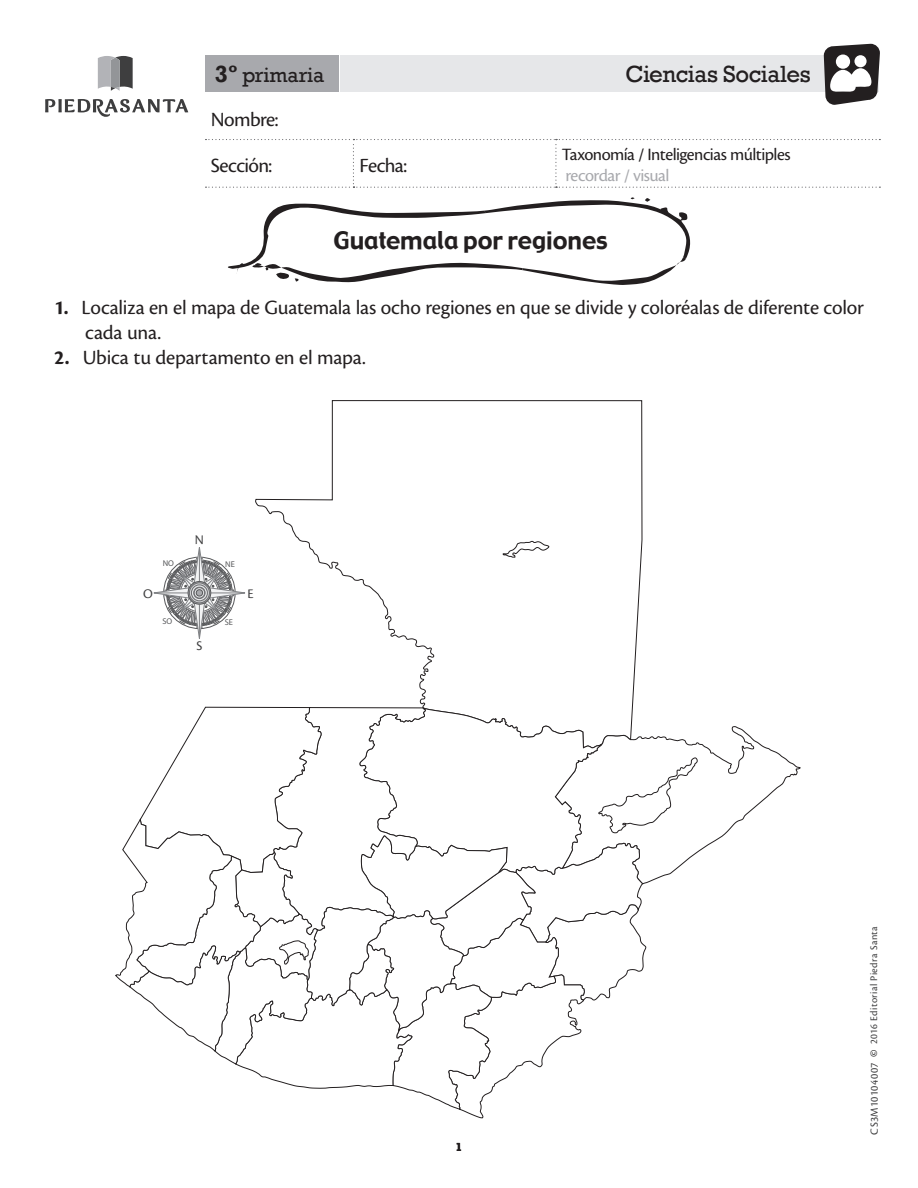
<style>
.page{position:relative;width:918px;height:1188px;background:#fff}
.page>*{position:absolute;margin:0;border:0;box-sizing:border-box;transform-origin:0 0}
.Curso_NG{font:24px "Gadget";color:#231f20}
.t1{font:24px "Rockwell";letter-spacing:-.02em;color:#231f20}
.Curso_NG-2{font:21px "Cronos Pro";letter-spacing:-.01em;color:#231f20}
.Curso_NG-3{font:21px/45.5px "Cronos Pro";letter-spacing:-.03em;color:#231f20}
.t2{font:21px "Rockwell";letter-spacing:-.005em;color:#231f20}
.t3{font:18px "Cronos Pro";letter-spacing:-.03em;color:#231f20}
.t4{font:18px "Cronos Pro";letter-spacing:-.03em;color:#a8a9ad}
.t5{font:13.65px "Cronos Pro";color:#3e3e3f}
.No__pagina{font:700 12px "Rockwell";color:#231f20}
.t6{font:11.25px "Cronos Pro";letter-spacing:.03em;color:#3e3e3f}
.t7{font:10.5px "Cronos Pro";letter-spacing:.04em;color:#3e3e3f}
.t8{font:italic 8.4px "Cronos Pro";color:#57585a}
.s1{font-weight:700;font-size:24px}
.s2{font-weight:700}
</style>
<div class="page">
<svg style="left:206px;top:139px;width:674px;height:49px"></svg>
<svg style="left:205px;top:44px;width:675px;height:61px"></svg>
<svg style="left:98px;top:56px;width:35px;height:35px"></svg>
<svg style="left:45px;top:99px;width:143px;height:18px"></svg>
<svg style="left:255px;top:400px;width:387px;height:302px"></svg>
<svg style="left:115px;top:702px;width:686px;height:417px"></svg>
<svg style="left:228px;top:197px;width:463px;height:88px"></svg>
<svg style="left:153px;top:547px;width:92px;height:92px"></svg>
<hr style="left:199px;top:548px;width:1px;height:33px;background:#808285">
<svg style="left:188px;top:582px;width:23px;height:22px"></svg>
<div style="left:188px;top:582px;width:23px;height:22px;border:1px solid #57585a;border-radius:50%"></div>
<svg style="left:189px;top:583px;width:20px;height:20px"></svg>
<div style="left:189px;top:583px;width:20px;height:20px;border:1px solid #6c6d70;border-radius:50%"></div>
<svg style="left:191px;top:585px;width:16px;height:16px"></svg>
<div style="left:191px;top:585px;width:16px;height:16px;border:1px solid #6c6d70;border-radius:50%"></div>
<div style="left:194px;top:587px;width:11px;height:12px;border:1px solid #6c6d70;border-radius:50%"></div>
<div style="left:194px;top:588px;width:11px;height:10px;border:1px solid #6c6d70;border-radius:50%"></div>
<div style="left:196px;top:590px;width:7px;height:6px;background:#a8a9ad;border-radius:50%"></div>
<div style="left:196px;top:590px;width:7px;height:6px;border:1px solid #57585a;border-radius:50%"></div>
<p class="t2" style="left:215px;top:63px;width:111px"><span class="s1">3º</span> primaria</p>
<p class="t1" style="left:625px;top:60px;width:187px">Ciencias Sociales</p>
<p class="Curso_NG-3" style="left:211px;top:97px;width:69px">Nombre:<br>Sección:</p>
<p class="t3" style="left:562px;top:144px;width:230px">Taxonomía / Inteligencias múltiples</p>
<p class="t4" style="left:565px;top:165px;width:105px">recordar / visual</p>
<p class="Curso_NG-2" style="left:359px;top:153px;width:49px">Fecha:</p>
<p class="Curso_NG" style="left:333px;top:225px;width:276px">Guatemala por regiones</p>
<p class="Curso_NG-2" style="left:54px;top:295px;width:812px"><span class="s2">1.</span> Localiza en el mapa de Guatemala las ocho regiones en que se divide y coloréalas de diferente color</p>
<p class="Curso_NG-2" style="left:85px;top:320px;width:77px">cada una.</p>
<p class="Curso_NG-2" style="left:54px;top:346px;width:313px"><span class="s2">2.</span> Ubica tu departamento en el mapa.</p>
<p class="t5" style="left:143px;top:586px;width:11px">O</p>
<p class="t8" style="left:163px;top:558px;width:13px">NO</p>
<p class="t8" style="left:162px;top:616px;width:11px">SO</p>
<p class="t5" style="left:195px;top:532px;width:11px">N</p>
<p class="t5" style="left:196px;top:638px;width:7px">S</p>
<p class="t8" style="left:225px;top:559px;width:11px">NE</p>
<p class="t8" style="left:225px;top:617px;width:10px">SE</p>
<p class="t5" style="left:247px;top:586px;width:8px">E</p>
<p class="No__pagina" style="left:456px;top:1139px;width:8px">1</p>
<p class="t7" style="left:868px;top:1057px;width:132px;rotate:-90deg"><span class="s2">©</span> 2016 Editorial Piedra Santa</p>
<p class="t6" style="left:868px;top:1135px;width:73px;rotate:-90deg">CS3M10104007</p>
</div>
